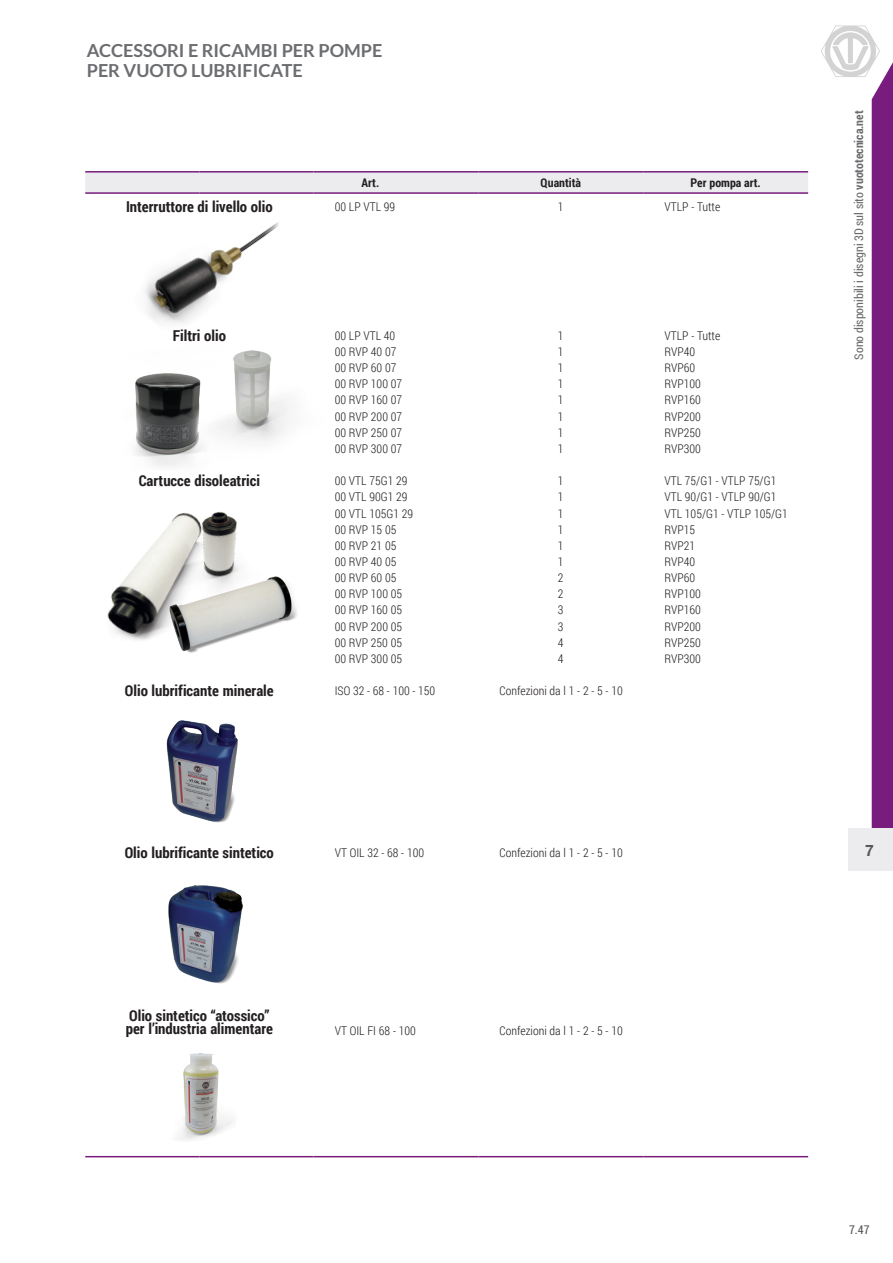
<style>
.page{position:relative;width:893px;height:1263px;background:#fff}
.page>*{position:absolute;margin:0;border:0;box-sizing:border-box;transform-origin:0 0}
.t1{font:700 18px/20.2px "Lato";color:#6c6d70}
.t2{font:700 15.75px "Helvetica Neue LT Std";color:#57585a}
.t3{font:700 15px/13.5px "Roboto Condensed";color:#231f20}
.t4{font:300 12px "Roboto Condensed";color:#231f20}
.t5{font:12px "Roboto Condensed";color:#6c6d70}
.t6{font:700 12px "Roboto Condensed";color:#231f20}
.t7{font:12px "Roboto Condensed";color:#57585a}
.s1{font-weight:700}
</style>
<div class="page">
<svg style="left:821px;top:25px;width:72px;height:803px"></svg>
<div style="left:848px;top:828px;width:45px;height:42px;background:#ececee"></div>
<img style="left:107px;top:511px;width:130px;height:129px">
<img style="left:135px;top:541px;width:162px;height:112px">
<img style="left:135px;top:356px;width:155px;height:111px">
<img style="left:166px;top:720px;width:72px;height:103px">
<img style="left:168px;top:885px;width:75px;height:99px">
<img style="left:178px;top:1053px;width:56px;height:87px">
<img style="left:145px;top:222px;width:134px;height:134px">
<div style="left:85px;top:173px;width:723px;height:19px;background:#ececee"></div>
<hr style="left:85px;top:171px;width:114px;height:2px;background:#781d7d">
<hr style="left:199px;top:171px;width:114px;height:2px;background:#781d7d">
<hr style="left:313px;top:171px;width:165px;height:2px;background:#781d7d">
<hr style="left:478px;top:171px;width:165px;height:2px;background:#781d7d">
<hr style="left:643px;top:171px;width:165px;height:2px;background:#781d7d">
<hr style="left:85px;top:192px;width:114px;height:2px;background:#781d7d">
<hr style="left:199px;top:192px;width:114px;height:2px;background:#781d7d">
<hr style="left:313px;top:192px;width:165px;height:2px;background:#781d7d">
<hr style="left:478px;top:192px;width:165px;height:2px;background:#781d7d">
<hr style="left:643px;top:192px;width:165px;height:2px;background:#781d7d">
<hr style="left:85px;top:1156px;width:114px;height:1px;background:#781d7d">
<hr style="left:199px;top:1156px;width:114px;height:1px;background:#781d7d">
<hr style="left:313px;top:1156px;width:165px;height:1px;background:#781d7d">
<hr style="left:478px;top:1156px;width:165px;height:1px;background:#781d7d">
<hr style="left:643px;top:1156px;width:165px;height:1px;background:#781d7d">
<h1 class="t1" style="left:87px;top:40px;width:297px">ACCESSORI E RICAMBI PER POMPE<br>PER VUOTO LUBRIFICATE</h1>
<p class="t6" style="left:362px;top:174px;width:19px">Art.</p>
<p class="t6" style="left:541px;top:174px;width:42px">Quantità</p>
<p class="t6" style="left:691px;top:174px;width:72px">Per pompa art.</p>
<p class="t3" style="left:126px;top:199px;width:148px">Interruttore di livello olio</p>
<p class="t4" style="left:664px;top:198px;width:57px">VTLP - Tutte</p>
<p class="t4" style="left:335px;top:198px;width:62px">00 LP VTL 99</p>
<p class="t4" style="left:558px;top:198px;width:7px">1</p>
<p class="t3" style="left:173px;top:328px;width:55px">Filtri olio</p>
<p class="t4" style="left:664px;top:327px;width:57px">VTLP - Tutte</p>
<p class="t4" style="left:335px;top:327px;width:62px">00 LP VTL 40</p>
<p class="t4" style="left:558px;top:327px;width:7px">1</p>
<p class="t4" style="left:335px;top:343px;width:63px">00 RVP 40 07</p>
<p class="t4" style="left:558px;top:343px;width:7px">1</p>
<p class="t4" style="left:664px;top:343px;width:32px">RVP40</p>
<p class="t4" style="left:335px;top:359px;width:63px">00 RVP 60 07</p>
<p class="t4" style="left:558px;top:359px;width:7px">1</p>
<p class="t4" style="left:664px;top:359px;width:32px">RVP60</p>
<p class="t4" style="left:335px;top:376px;width:69px">00 RVP 100 07</p>
<p class="t4" style="left:558px;top:376px;width:7px">1</p>
<p class="t4" style="left:664px;top:376px;width:38px">RVP100</p>
<p class="t4" style="left:335px;top:392px;width:69px">00 RVP 160 07</p>
<p class="t4" style="left:558px;top:392px;width:7px">1</p>
<p class="t4" style="left:664px;top:392px;width:38px">RVP160</p>
<p class="t4" style="left:335px;top:408px;width:69px">00 RVP 200 07</p>
<p class="t4" style="left:558px;top:408px;width:7px">1</p>
<p class="t4" style="left:664px;top:408px;width:38px">RVP200</p>
<p class="t4" style="left:335px;top:424px;width:69px">00 RVP 250 07</p>
<p class="t4" style="left:558px;top:424px;width:7px">1</p>
<p class="t4" style="left:664px;top:424px;width:38px">RVP250</p>
<p class="t4" style="left:335px;top:440px;width:69px">00 RVP 300 07</p>
<p class="t4" style="left:558px;top:440px;width:7px">1</p>
<p class="t4" style="left:664px;top:440px;width:38px">RVP300</p>
<p class="t4" style="left:335px;top:473px;width:74px">00 VTL 75G1 29</p>
<p class="t4" style="left:558px;top:473px;width:7px">1</p>
<p class="t4" style="left:664px;top:473px;width:113px">VTL 75/G1 - VTLP 75/G1</p>
<p class="t4" style="left:335px;top:489px;width:74px">00 VTL 90G1 29</p>
<p class="t4" style="left:558px;top:489px;width:7px">1</p>
<p class="t4" style="left:664px;top:489px;width:114px">VTL 90/G1 - VTLP 90/G1</p>
<p class="t4" style="left:335px;top:505px;width:80px">00 VTL 105G1 29</p>
<p class="t4" style="left:558px;top:505px;width:7px">1</p>
<p class="t4" style="left:664px;top:505px;width:125px">VTL 105/G1 - VTLP 105/G1</p>
<p class="t4" style="left:335px;top:521px;width:63px">00 RVP 15 05</p>
<p class="t4" style="left:558px;top:521px;width:7px">1</p>
<p class="t4" style="left:664px;top:521px;width:32px">RVP15</p>
<p class="t4" style="left:335px;top:537px;width:63px">00 RVP 21 05</p>
<p class="t4" style="left:558px;top:537px;width:7px">1</p>
<p class="t4" style="left:664px;top:537px;width:32px">RVP21</p>
<p class="t4" style="left:335px;top:553px;width:63px">00 RVP 40 05</p>
<p class="t4" style="left:558px;top:553px;width:7px">1</p>
<p class="t4" style="left:664px;top:553px;width:32px">RVP40</p>
<p class="t4" style="left:335px;top:569px;width:63px">00 RVP 60 05</p>
<p class="t4" style="left:558px;top:569px;width:7px">2</p>
<p class="t4" style="left:664px;top:569px;width:32px">RVP60</p>
<p class="t4" style="left:335px;top:586px;width:69px">00 RVP 100 05</p>
<p class="t4" style="left:558px;top:586px;width:7px">2</p>
<p class="t4" style="left:664px;top:586px;width:38px">RVP100</p>
<p class="t4" style="left:335px;top:602px;width:69px">00 RVP 160 05</p>
<p class="t4" style="left:558px;top:602px;width:7px">3</p>
<p class="t4" style="left:664px;top:602px;width:38px">RVP160</p>
<p class="t4" style="left:335px;top:618px;width:69px">00 RVP 200 05</p>
<p class="t4" style="left:558px;top:618px;width:7px">3</p>
<p class="t4" style="left:664px;top:618px;width:38px">RVP200</p>
<p class="t4" style="left:335px;top:634px;width:69px">00 RVP 250 05</p>
<p class="t4" style="left:558px;top:634px;width:7px">4</p>
<p class="t4" style="left:664px;top:634px;width:38px">RVP250</p>
<p class="t4" style="left:335px;top:650px;width:69px">00 RVP 300 05</p>
<p class="t4" style="left:558px;top:650px;width:7px">4</p>
<p class="t4" style="left:664px;top:650px;width:38px">RVP300</p>
<p class="t4" style="left:335px;top:683px;width:102px">ISO 32 - 68 - 100 - 150</p>
<p class="t3" style="left:139px;top:474px;width:123px">Cartucce disoleatrici</p>
<p class="t3" style="left:125px;top:684px;width:150px">Olio lubrificante minerale</p>
<p class="t4" style="left:500px;top:683px;width:125px">Confezioni da l 1 - 2 - 5 - 10</p>
<p class="t3" style="left:125px;top:845px;width:151px">Olio lubrificante sintetico</p>
<p class="t4" style="left:500px;top:844px;width:125px">Confezioni da l 1 - 2 - 5 - 10</p>
<p class="t4" style="left:335px;top:844px;width:91px">VT OIL 32 - 68 - 100</p>
<p class="t3" style="left:126px;top:1008px;width:149px">Olio sintetico “atossico” per l’industria alimentare</p>
<p class="t4" style="left:335px;top:1022px;width:83px">VT OIL FI 68 - 100</p>
<p class="t4" style="left:500px;top:1022px;width:125px">Confezioni da l 1 - 2 - 5 - 10</p>
<p class="t5" style="left:850px;top:360px;width:251px;rotate:-90deg">Sono disponibili i disegni 3D sul sito <span class="s1">vuototecnica.net</span></p>
<h2 class="t2" style="left:865px;top:841px;width:10px">7</h2>
<p class="t7" style="left:849px;top:1221px;width:22px">7.47</p>
</div>
